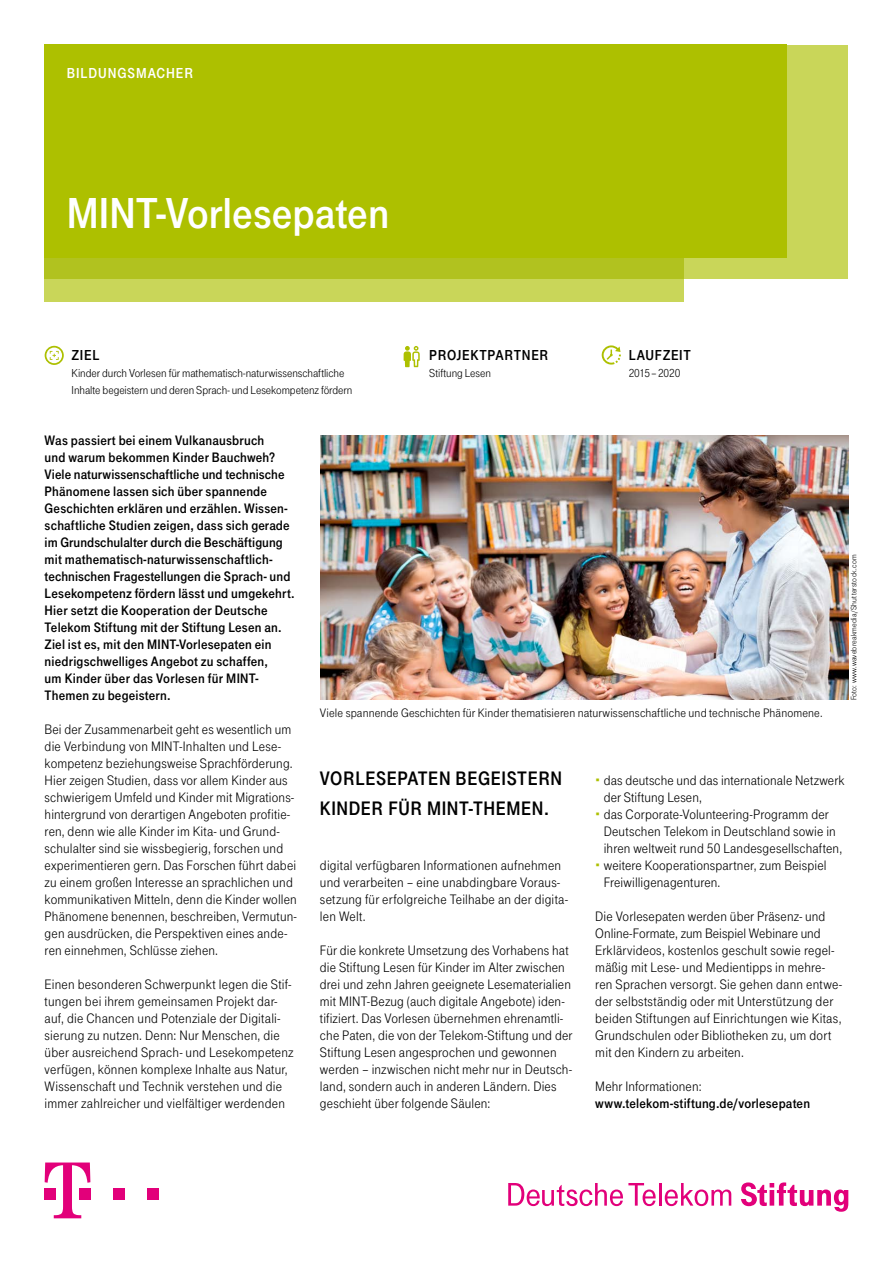
<style>
.page{position:relative;width:893px;height:1263px;background:#fff}
.page>*{position:absolute;margin:0;border:0;box-sizing:border-box;transform-origin:0 0}
.t1{font:45px "Tele Grotesk Fett";color:#fff}
.t2{font:20.25px/29.7px "Tele Grotesk Fett";letter-spacing:.03em;color:#000}
.t3{font:15px "Tele Grotesk Fett";letter-spacing:.045em;color:#000}
.t4{font:15px "Tele Grotesk Fett";letter-spacing:.06em;color:#fff}
.t5{font:14.25px/17px "Tele Grotesk Norm";letter-spacing:.01em;color:#000}
.t6{font:14.25px/17px "Tele Grotesk Fett";letter-spacing:.01em;color:#000}
.t7{font:12.75px "Tele Grotesk Norm";letter-spacing:.01em;color:#000}
.t8{font:12px/17px "Tele Grotesk Norm";letter-spacing:-.005em;color:#000}
.t9{font:8.25px "Tele Grotesk Norm";letter-spacing:.02em;color:#000}
</style>
<div class="page">
<div style="left:45px;top:45px;width:803px;height:234px;background:#c9d659"></div>
<svg style="left:45px;top:258px;width:639px;height:44px;background:#bdcc3d"></svg>
<div style="left:45px;top:45px;width:742px;height:213px;background:#adc000"></div>
<img style="left:320px;top:435px;width:528px;height:265px">
<div style="left:113px;top:1188px;width:11px;height:11px;background:#e2007a"></div>
<div style="left:147px;top:1188px;width:11px;height:11px;background:#e2007a"></div>
<svg style="left:45px;top:1162px;width:45px;height:56px"></svg>
<svg style="left:508px;top:1183px;width:148px;height:23px"></svg>
<hr style="left:659px;top:1183px;width:2px;height:22px;background:#e2007a">
<svg style="left:665px;top:1183px;width:66px;height:23px"></svg>
<svg style="left:741px;top:1182px;width:107px;height:30px"></svg>
<svg style="left:45px;top:346px;width:19px;height:19px"></svg>
<svg style="left:602px;top:345px;width:19px;height:20px"></svg>
<svg style="left:404px;top:346px;width:16px;height:21px"></svg>
<p class="t4" style="left:67px;top:65px;width:128px">BILDUNGSMACHER</p>
<h1 class="t1" style="left:67px;top:188px;width:324px">MINT-Vorlesepaten</h1>
<p class="t3" style="left:72px;top:347px;width:29px">ZIEL</p>
<p class="t8" style="left:72px;top:365px;width:282px">Kinder durch Vorlesen für mathematisch-naturwissenschaftliche<br>Inhalte begeistern und deren Sprach- und Lesekompetenz fördern</p>
<p class="t3" style="left:429px;top:347px;width:121px">PROJEKTPARTNER</p>
<p class="t8" style="left:429px;top:365px;width:63px">Stiftung Lesen</p>
<p class="t3" style="left:629px;top:347px;width:64px">LAUFZEIT</p>
<p class="t8" style="left:629px;top:365px;width:53px">2015–2020</p>
<p class="t6" style="left:45px;top:432px;width:252px">Was passiert bei einem Vulkanausbruch<br>und warum bekommen Kinder Bauchweh?<br>Viele naturwissenschaftliche und technische Phänomene lassen sich über spannende Geschichten erklären und erzählen. Wissen&shy;schaftliche Studien zeigen, dass sich gerade im Grundschulalter durch die Beschäftigung mit mathematisch-naturwissenschaftlich&shy;technischen Fragestellungen die Sprach- und Lesekompetenz fördern lässt und umgekehrt.<br>Hier setzt die Kooperation der Deutsche Telekom Stiftung mit der Stiftung Lesen an.<br>Ziel ist es, mit den MINT-Vorlesepaten ein niedrigschwelliges Angebot zu schaffen,<br>um Kinder über das Vorlesen für MINT-Themen zu begeistern.</p>
<p class="t5" style="left:45px;top:721px;width:254px">Bei der Zusammenarbeit geht es wesentlich um die Verbindung von MINT-Inhalten und Lese&shy;kompetenz beziehungsweise Sprachförderung.<br>Hier zeigen Studien, dass vor allem Kinder aus schwierigem Umfeld und Kinder mit Migrations&shy;hintergrund von derartigen Angeboten profitie&shy;ren, denn wie alle Kinder im Kita- und Grund&shy;schulalter sind sie wissbegierig, forschen und experimentieren gern. Das Forschen führt dabei zu einem großen Interesse an sprachlichen und kommunikativen Mitteln, denn die Kinder wollen Phänomene benennen, beschreiben, Vermutun&shy;gen ausdrücken, die Perspektiven eines ande&shy;ren einnehmen, Schlüsse ziehen.</p>
<p class="t5" style="left:45px;top:976px;width:251px">Einen besonderen Schwerpunkt legen die Stif&shy;tungen bei ihrem gemeinsamen Projekt dar&shy;auf, die Chancen und Potenziale der Digitali&shy;sierung zu nutzen. Denn: Nur Menschen, die über ausreichend Sprach- und Lesekompetenz verfügen, können komplexe Inhalte aus Natur, Wissenschaft und Technik verstehen und die immer zahlreicher und vielfältiger werdenden</p>
<p class="t7" style="left:320px;top:706px;width:504px">Viele spannende Geschichten für Kinder thematisieren naturwissenschaftliche und technische Phänomene.</p>
<p class="t9" style="left:849px;top:700px;width:147px;rotate:-90deg">Foto: www.wavebreakmedia/Shutterstock.com</p>
<h2 class="t2" style="left:320px;top:763px;width:244px">VORLESEPATEN BEGEISTERN<br>KINDER FÜR MINT-THEMEN.</h2>
<p class="t5" style="left:320px;top:857px;width:249px">digital verfügbaren Informationen aufnehmen und verarbeiten – eine unabdingbare Voraus&shy;setzung für erfolgreiche Teilhabe an der digita&shy;len Welt.</p>
<p class="t5" style="left:320px;top:942px;width:254px">Für die konkrete Umsetzung des Vorhabens hat die Stiftung Lesen für Kinder im Alter zwischen drei und zehn Jahren geeignete Lesematerialien mit MINT-Bezug (auch digitale Angebote) iden&shy;tifiziert. Das Vorlesen übernehmen ehrenamtli&shy;che Paten, die von der Telekom-Stiftung und der Stiftung Lesen angesprochen und gewonnen werden – inzwischen nicht mehr nur in Deutsch&shy;land, sondern auch in anderen Ländern. Dies geschieht über folgende Säulen:</p>
<p class="t5" style="left:604px;top:772px;width:242px">das deutsche und das internationale Netzwerk der Stiftung Lesen,<br>das Corporate-Volunteering-Programm der Deutschen Telekom in Deutschland sowie in ihren weltweit rund 50 Landesgesellschaften, weitere Kooperationspartner, zum Beispiel Freiwilligenagenturen.</p>
<p class="t5" style="left:595px;top:908px;width:248px">Die Vorlesepaten werden über Präsenz- und Online-Formate, zum Beispiel Webinare und Erklärvideos, kostenlos geschult sowie regel&shy;mäßig mit Lese- und Medientipps in mehre&shy;ren Sprachen versorgt. Sie gehen dann entwe&shy;der selbstständig oder mit Unterstützung der beiden Stiftungen auf Einrichtungen wie Kitas, Grundschulen oder Bibliotheken zu, um dort mit den Kindern zu arbeiten.</p>
<p class="t5" style="left:595px;top:1078px;width:108px">Mehr Informationen:</p>
<p class="t6" style="left:595px;top:1095px;width:216px">www.telekom-stiftung.de/vorlesepaten</p>
</div>
